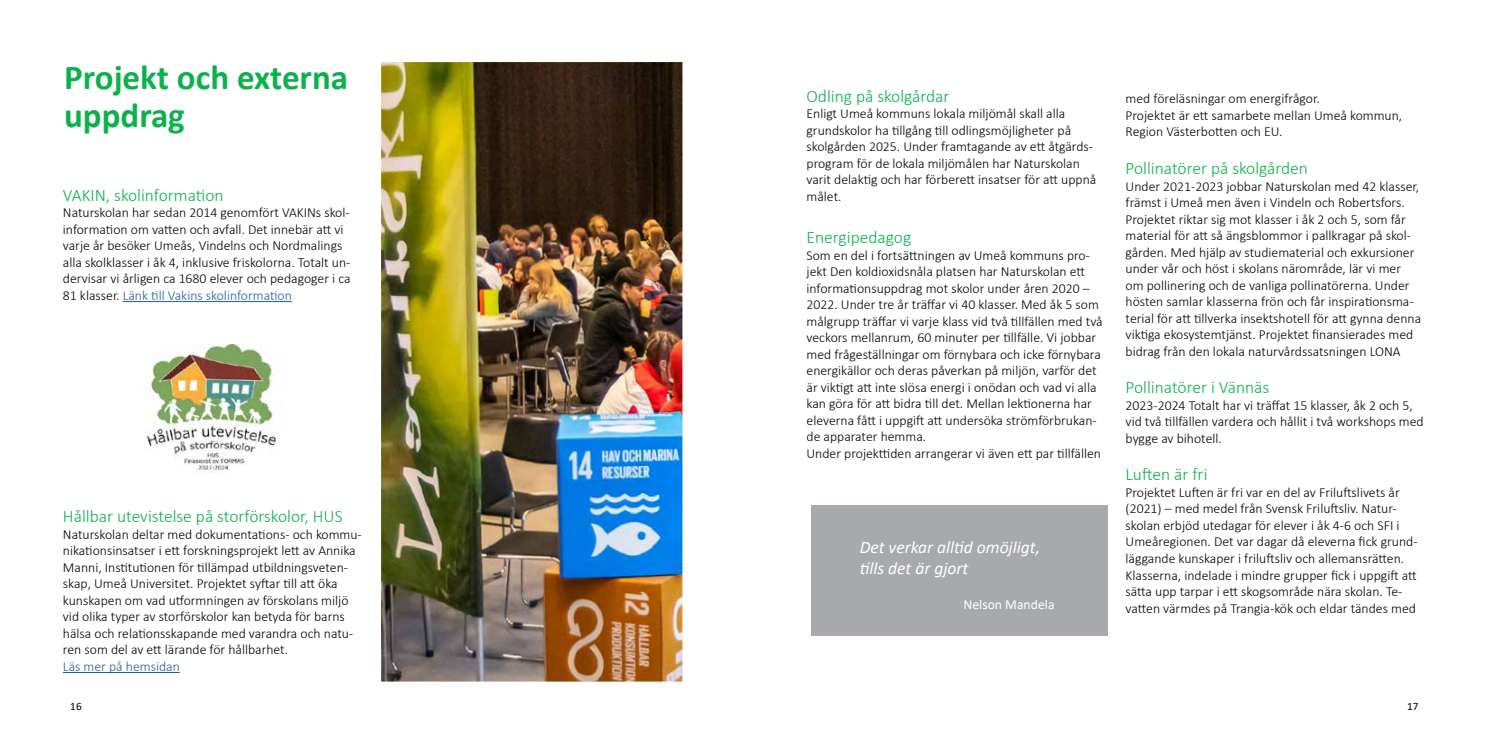
<style>
.page{position:relative;width:1489px;height:745px;background:#fff}
.page>*{position:absolute;margin:0;border:0;box-sizing:border-box;transform-origin:0 0}
.t1{font:700 35px/37.5px "Calibri";color:#0db14b}
.t2{font:300 17.5px "Calibri";color:#0db14b}
.t3{font:italic 17.5px/21px "Calibri";color:#fff}
.t4{font:300 13.75px/16.5px "Calibri";color:#000}
.t5{font:300 13.75px "Calibri";color:#215e9e}
.t6{font:13.75px "Calibri";color:#fff}
.t7{font:11.25px "Calibri";color:#000}
.s1{color:#215e9e}
</style>
<div class="page">
<img style="left:381px;top:62px;width:301px;height:619px">
<hr style="left:123px;top:301px;width:169px;height:1px;background:#215e9e">
<hr style="left:63px;top:671px;width:117px;height:1px;background:#215e9e">
<img style="left:146px;top:344px;width:136px;height:130px">
<div style="left:811px;top:505px;width:296px;height:130px;background:#a7a9ac"></div>
<h1 class="t1" style="left:64px;top:58px;width:285px">Projekt och externa uppdrag</h1>
<p class="t2" style="left:63px;top:184px;width:162px">VAKIN, skolinformation</p>
<p class="t4" style="left:63px;top:204px;width:289px">Naturskolan har sedan 2014 genomfört VAKINs skol&shy;information om vatten och avfall. Det innebär att vi varje år besöker Umeås, Vindelns och Nordmalings alla skolklasser i åk 4, inklusive friskolorna. Totalt un&shy;dervisar vi årligen ca 1680 elever och pedagoger i ca 81 klasser. <span class="s1">Länk till Vakins skolinformation</span></p>
<p class="t2" style="left:63px;top:505px;width:281px">Hållbar utevistelse på storförskolor, HUS</p>
<p class="t4" style="left:63px;top:525px;width:300px">Naturskolan deltar med dokumentations- och kommu&shy;nikationsinsatser i ett forskningsprojekt lett av Annika Manni, Institutionen för tillämpad utbildningsveten&shy;skap, Umeå Universitet. Projektet syftar till att öka kunskapen om vad utformningen av förskolans miljö vid olika typer av storförskolor kan betyda för barns hälsa och relationsskapande med varandra och natu&shy;ren som del av ett lärande för hållbarhet.</p>
<p class="t5" style="left:63px;top:657px;width:118px">Läs mer på hemsidan</p>
<p class="t2" style="left:806px;top:85px;width:144px">Odling på skolgårdar</p>
<p class="t4" style="left:806px;top:105px;width:291px">Enligt Umeå kommuns lokala miljömål skall alla grundskolor ha tillgång till odlingsmöjligheter på skolgården 2025. Under framtagande av ett åtgärds&shy;program för de lokala miljömålen har Naturskolan varit delaktig och har förberett insatser för att uppnå målet.</p>
<p class="t2" style="left:806px;top:226px;width:106px">Energipedagog</p>
<p class="t4" style="left:806px;top:246px;width:297px">Som en del i fortsättningen av Umeå kommuns pro&shy;jekt Den koldioxidsnåla platsen har Naturskolan ett informationsuppdrag mot skolor under åren 2020 – 2022. Under tre år träffar vi 40 klasser. Med åk 5 som målgrupp träffar vi varje klass vid två tillfällen med två veckors mellanrum, 60 minuter per tillfälle. Vi jobbar med frågeställningar om förnybara och icke förnybara energikällor och deras påverkan på miljön, varför det är viktigt att inte slösa energi i onödan och vad vi alla kan göra för att bidra till det. Mellan lektionerna har eleverna fått i uppgift att undersöka strömförbrukan&shy;de apparater hemma.<br>Under projekttiden arrangerar vi även ett par tillfällen</p>
<p class="t3" style="left:859px;top:535px;width:182px">Det verkar alltid omöjligt, tills det är gjort</p>
<p class="t6" style="left:963px;top:594px;width:93px">Nelson Mandela</p>
<p class="t4" style="left:1125px;top:90px;width:278px">med föreläsningar om energifrågor.<br>Projektet är ett samarbete mellan Umeå kommun,<br>Region Västerbotten och EU.</p>
<p class="t2" style="left:1125px;top:157px;width:184px">Pollinatörer på skolgården</p>
<p class="t4" style="left:1125px;top:177px;width:297px">Under 2021-2023 jobbar Naturskolan med 42 klasser, främst i Umeå men även i Vindeln och Robertsfors.<br>Projektet riktar sig mot klasser i åk 2 och 5, som får material för att så ängsblommor i pallkragar på skol&shy;gården. Med hjälp av studiematerial och exkursioner under vår och höst i skolans närområde, lär vi mer om pollinering och de vanliga pollinatörerna. Under hösten samlar klasserna frön och får inspirationsma&shy;terial för att tillverka insektshotell för att gynna denna viktiga ekosystemtjänst. Projektet finansierades med bidrag från den lokala naturvårdssatsningen LONA</p>
<p class="t2" style="left:1125px;top:376px;width:145px">Pollinatörer i Vännäs</p>
<p class="t4" style="left:1125px;top:396px;width:300px">2023-2024 Totalt har vi träffat 15 klasser, åk 2 och 5, vid två tillfällen vardera och hållit i två workshops med bygge av bihotell.</p>
<p class="t2" style="left:1125px;top:463px;width:83px">Luften är fri</p>
<p class="t4" style="left:1125px;top:483px;width:293px">Projektet Luften är fri var en del av Friluftslivets år (2021) – med medel från Svensk Friluftsliv. Natur&shy;skolan erbjöd utedagar för elever i åk 4-6 och SFI i Umeåregionen. Det var dagar då eleverna fick grund&shy;läggande kunskaper i friluftsliv och allemansrätten.<br>Klasserna, indelade i mindre grupper fick i uppgift att sätta upp tarpar i ett skogsområde nära skolan. Te&shy;vatten värmdes på Trangia-kök och eldar tändes med</p>
<p class="t7" style="left:70px;top:698px;width:13px">16</p>
<p class="t7" style="left:1407px;top:698px;width:13px">17</p>
</div>
